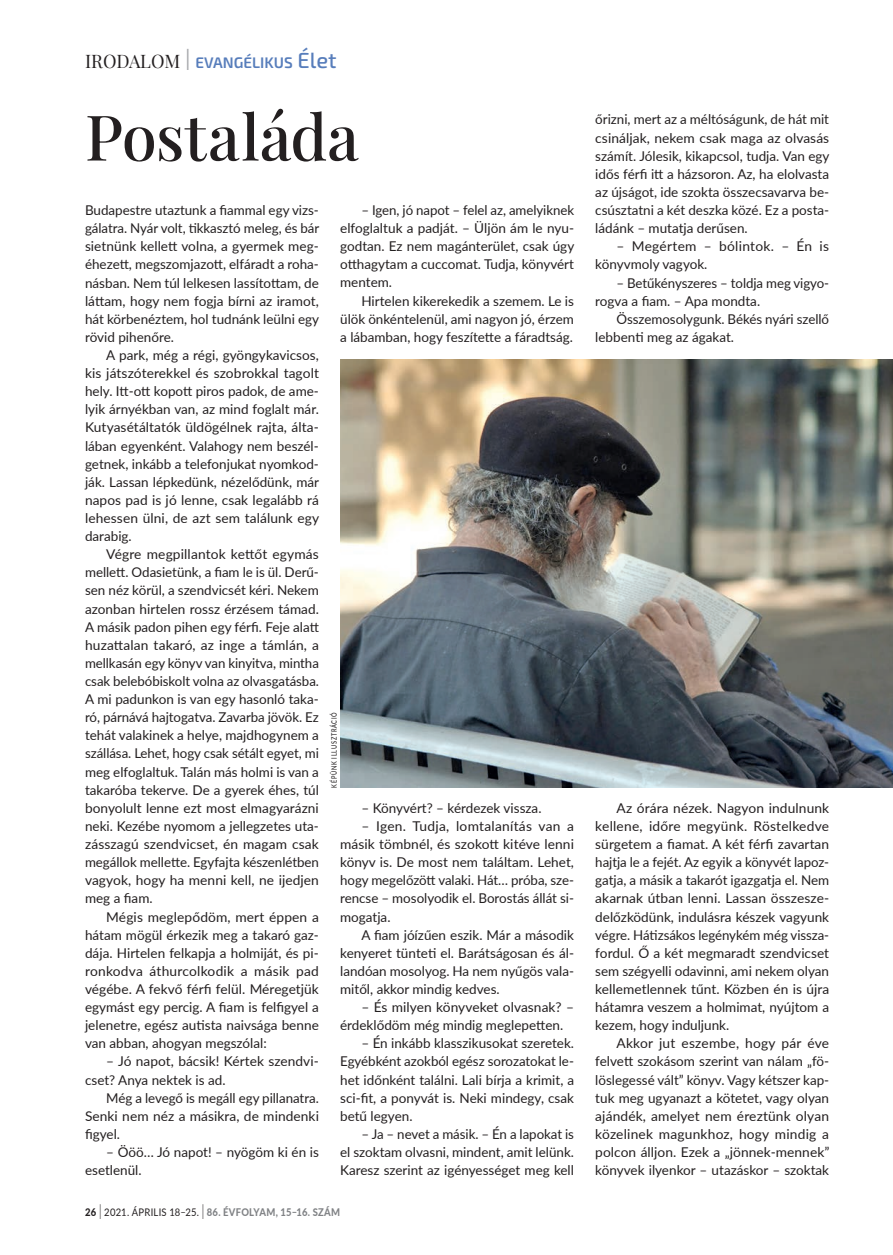
<style>
.page{position:relative;width:893px;height:1255px;background:#fff}
.page>*{position:absolute;margin:0;border:0;box-sizing:border-box;transform-origin:0 0}
.t1{font:500 63px "Playfair Display";letter-spacing:-.005em;color:#231f20}
.t2{font:600 15.3px "Exo 2";color:#577dbb}
.t3{font:13.5px/18.1px "Lato";color:#231f20;text-align:justify}
.t4{font:800 10.5px "Lato";letter-spacing:.025em;color:#808285;scale:.9 1}
.t5{font:500 7.5px "Lato";letter-spacing:.13em;color:#231f20;scale:.75 1}
.s1{font-family:"Playfair Display";font-weight:400;font-size:18.15px;color:#231f20}
.s2{font-weight:300;font-size:30.6px;color:#a8a9ad}
.s3{font-weight:500;font-size:21.9px}
.s4{color:#231f20}
.s5{font-weight:300;font-size:21px;color:#231f20}
.s6{font-weight:400;color:#231f20}
</style>
<div class="page">
<img style="left:340px;top:360px;width:553px;height:427px">
<p class="t2" style="left:85px;top:53px;width:253px"><span class="s1">IRODALOM</span> <span class="s2">I</span> EVANGÉLIKUS <span class="s3">Élet</span></p>
<h1 class="t1" style="left:85px;top:88px;width:275px">Postaláda</h1>
<p class="t3" style="left:85px;top:200px;width:236px">Budapestre utaztunk a fiammal egy vizs&shy;gálatra. Nyár volt, tikkasztó meleg, és bár sietnünk kellett volna, a gyermek meg&shy;éhezett, megszomjazott, elfáradt a roha&shy;násban. Nem túl lelkesen lassítottam, de láttam, hogy nem fogja bírni az iramot, hát körbenéztem, hol tudnánk leülni egy rövid pihenőre.</p>
<p class="t3" style="left:85px;top:345px;width:236px;text-indent:21px">A park, még a régi, gyöngykavicsos, kis játszóterekkel és szobrokkal tagolt hely. Itt-ott kopott piros padok, de ame&shy;lyik árnyékban van, az mind foglalt már.<br>Kutyasétáltatók üldögélnek rajta, álta&shy;lában egyenként. Valahogy nem beszél&shy;getnek, inkább a telefonjukat nyomkod&shy;ják. Lassan lépkedünk, nézelődünk, már napos pad is jó lenne, csak legalább rá lehessen ülni, de azt sem találunk egy darabig.</p>
<p class="t3" style="left:85px;top:544px;width:235px;text-indent:21px">Végre megpillantok kettőt egymás mellett. Odasietünk, a fiam le is ül. Derű&shy;sen néz körül, a szendvicsét kéri. Nekem azonban hirtelen rossz érzésem támad.<br>A másik padon pihen egy férfi. Feje alatt huzattalan takaró, az inge a támlán, a mellkasán egy könyv van kinyitva, mintha csak belebóbiskolt volna az olvasgatásba.<br>A mi padunkon is van egy hasonló taka&shy;ró, párnává hajtogatva. Zavarba jövök. Ez tehát valakinek a helye, majdhogynem a szállása. Lehet, hogy csak sétált egyet, mi meg elfoglaltuk. Talán más holmi is van a takaróba tekerve. De a gyerek éhes, túl bonyolult lenne ezt most elmagyarázni neki. Kezébe nyomom a jellegzetes uta&shy;zásszagú szendvicset, én magam csak megállok mellette. Egyfajta készenlétben vagyok, hogy ha menni kell, ne ijedjen meg a fiam.</p>
<p class="t3" style="left:85px;top:906px;width:235px;text-indent:21px">Mégis meglepődöm, mert éppen a hátam mögül érkezik meg a takaró gaz&shy;dája. Hirtelen felkapja a holmiját, és pi&shy;ronkodva áthurcolkodik a másik pad végébe. A fekvő férfi felül. Méregetjük egymást egy percig. A fiam is felfigyel a jelenetre, egész autista naivsága benne van abban, ahogyan megszólal:</p>
<p class="t3" style="left:85px;top:1051px;width:235px;text-indent:21px">– Jó napot, bácsik! Kértek szendvi&shy;cset? Anya nektek is ad.</p>
<p class="t3" style="left:85px;top:1088px;width:235px;text-indent:21px">Még a levegő is megáll egy pillanatra.<br>Senki nem néz a másikra, de mindenki figyel.</p>
<p class="t3" style="left:85px;top:1142px;width:235px;text-indent:21px">– Ööö… Jó napot! – nyögöm ki én is esetlenül.</p>
<p class="t3" style="left:340px;top:200px;width:236px;text-indent:21px">– Igen, jó napot – felel az, amelyiknek elfoglaltuk a padját. – Üljön ám le nyu&shy;godtan. Ez nem magánterület, csak úgy otthagytam a cuccomat. Tudja, könyvért mentem.</p>
<p class="t3" style="left:340px;top:291px;width:235px;text-indent:21px">Hirtelen kikerekedik a szemem. Le is ülök önkéntelenül, ami nagyon jó, érzem a lábamban, hogy feszítette a fáradtság.</p>
<p class="t5" style="left:329px;top:787px;width:102px;rotate:-90deg">KÉPÜNK ILLUSZTRÁCIÓ</p>
<p class="t3" style="left:361px;top:798px;width:182px">– Könyvért? – kérdezek vissza.</p>
<p class="t3" style="left:340px;top:816px;width:235px;text-indent:21px">– Igen. Tudja, lomtalanítás van a másik tömbnél, és szokott kitéve lenni könyv is. De most nem találtam. Lehet, hogy megelőzött valaki. Hát… próba, sze&shy;rencse – mosolyodik el. Borostás állát si&shy;mogatja.</p>
<p class="t3" style="left:340px;top:925px;width:235px;text-indent:21px">A fiam jóízűen eszik. Már a második kenyeret tünteti el. Barátságosan és ál&shy;landóan mosolyog. Ha nem nyűgös vala&shy;mitől, akkor mindig kedves.</p>
<p class="t3" style="left:340px;top:997px;width:235px;text-indent:21px">– És milyen könyveket olvasnak? – érdeklődöm még mindig meglepetten.</p>
<p class="t3" style="left:340px;top:1033px;width:235px;text-indent:21px">– Én inkább klasszikusokat szeretek.<br>Egyébként azokból egész sorozatokat le&shy;het időnként találni. Lali bírja a krimit, a sci-fit, a ponyvát is. Neki mindegy, csak betű legyen.</p>
<p class="t3" style="left:340px;top:1124px;width:235px;text-indent:21px">– Ja – nevet a másik. – Én a lapokat is el szoktam olvasni, mindent, amit lelünk.<br>Karesz szerint az igényességet meg kell</p>
<p class="t4" style="left:85px;top:1203px;width:285px"><span class="s4">26</span> <span class="s5">I</span> <span class="s6">2021. ÁPRILIS 18–25.</span> <span class="s5">I</span> 86. ÉVFOLYAM, 15–16. SZÁM</p>
<p class="t3" style="left:595px;top:110px;width:236px">őrizni, mert az a méltóságunk, de hát mit csináljak, nekem csak maga az olvasás számít. Jólesik, kikapcsol, tudja. Van egy idős férfi itt a házsoron. Az, ha elolvasta az újságot, ide szokta összecsavarva be&shy;csúsztatni a két deszka közé. Ez a posta&shy;ládánk – mutatja derűsen.</p>
<p class="t3" style="left:595px;top:237px;width:235px;text-indent:21px">– Megértem – bólintok. – Én is könyvmoly vagyok.</p>
<p class="t3" style="left:595px;top:273px;width:235px;text-indent:21px">– Betűkényszeres – toldja meg vigyo&shy;rogva a fiam. – Apa mondta.</p>
<p class="t3" style="left:595px;top:309px;width:235px;text-indent:21px">Összemosolygunk. Békés nyári szellő lebbenti meg az ágakat.</p>
<p class="t3" style="left:595px;top:798px;width:235px;text-indent:21px">Az órára nézek. Nagyon indulnunk kellene, időre megyünk. Röstelkedve sürgetem a fiamat. A két férfi zavartan hajtja le a fejét. Az egyik a könyvét lapoz&shy;gatja, a másik a takarót igazgatja el. Nem akarnak útban lenni. Lassan összesze&shy;delőzködünk, indulásra készek vagyunk végre. Hátizsákos legénykém még vissza&shy;fordul. Ő a két megmaradt szendvicset sem szégyelli odavinni, ami nekem olyan kellemetlennek tűnt. Közben én is újra hátamra veszem a holmimat, nyújtom a kezem, hogy induljunk.</p>
<p class="t3" style="left:595px;top:1033px;width:236px;text-indent:21px">Akkor jut eszembe, hogy pár éve felvett szokásom szerint van nálam „fö&shy;löslegessé vált” könyv. Vagy kétszer kap&shy;tuk meg ugyanazt a kötetet, vagy olyan ajándék, amelyet nem éreztünk olyan közelinek magunkhoz, hogy mindig a polcon álljon. Ezek a „jönnek-mennek” könyvek ilyenkor – utazáskor – szoktak</p>
</div>
